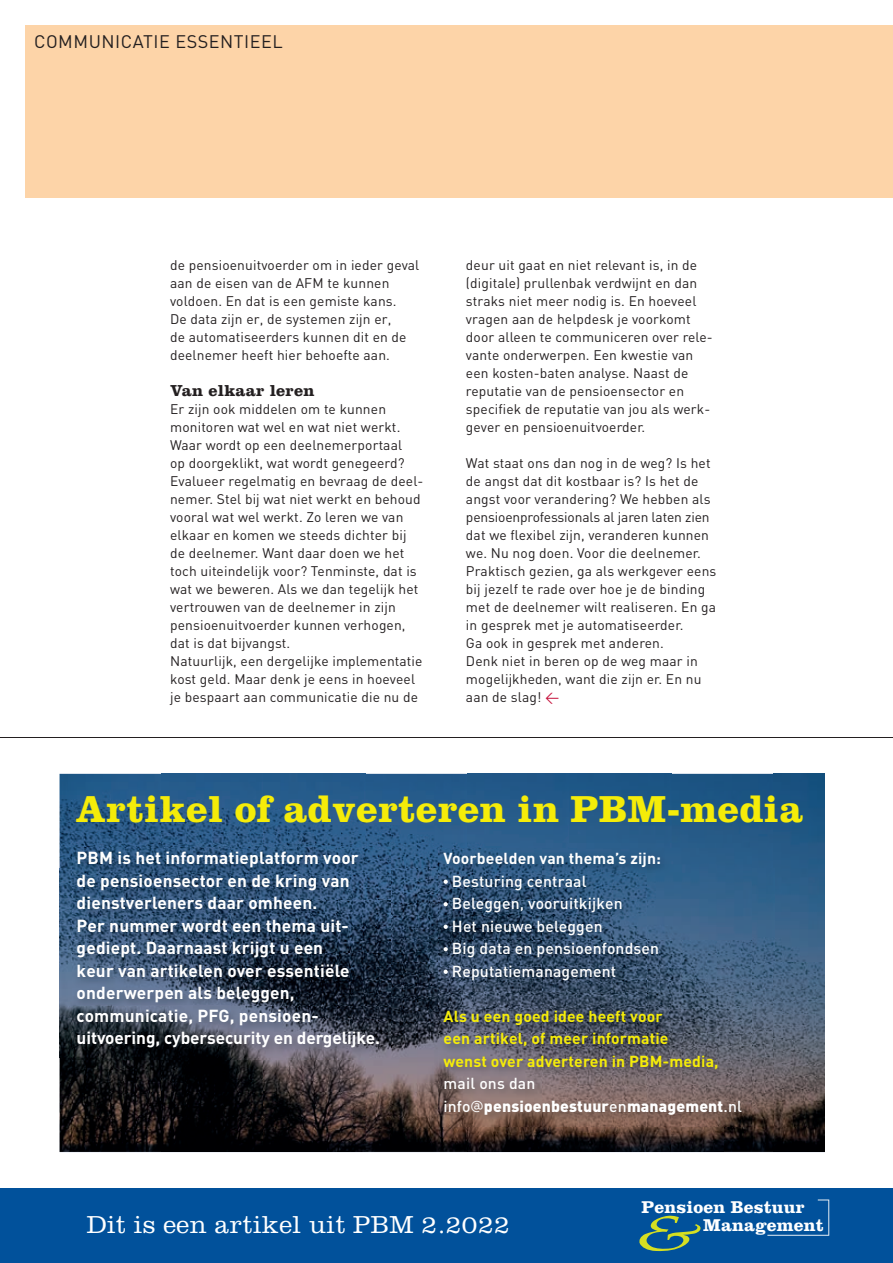
<style>
.page{position:relative;width:893px;height:1263px;background:#fff}
.page>*{position:absolute;margin:0;border:0;box-sizing:border-box;transform-origin:0 0}
.t1{font:700 39px "Clarendon";letter-spacing:.01em;color:#f5ec09}
.t2{font:300 25.5px "Clarendon";letter-spacing:.02em;color:#fff}
.t3{font:18px "DIN";letter-spacing:.03em;color:#231f20}
.t4{font:700 17.7px "Clarendon";letter-spacing:.01em;color:#fff}
.t5{font:700 17.25px/22.5px "DIN";letter-spacing:.01em;color:#fff}
.t6{font:700 16.5px "Clarendon";letter-spacing:.01em;color:#231f20}
.t7{font:500 15.75px/22.5px "DIN";letter-spacing:.01em;color:#fff}
.t8{font:700 15.75px/22.5px "DIN";letter-spacing:.01em;color:#f5ec09}
.t9{font:900 15.75px/22.5px "DIN";letter-spacing:.01em;color:#fff}
.t10{font:700 15.75px "DIN";letter-spacing:.01em;color:#fff}
.t11{font:13.8px/18px "DIN";letter-spacing:.01em;color:#231f20}
.s1{font-family:"DIN Regular Alternate";color:#c40c37}
.s2{font-weight:500}
.s3{font-family:"Interstate";font-weight:400}
</style>
<div class="page">
<div style="left:0;top:1188px;width:893px;height:75px;background:#01519b"></div>
<svg style="left:767px;top:1199px;width:62px;height:37px"></svg>
<svg style="left:639px;top:1215px;width:62px;height:36px"></svg>
<div style="left:26px;top:26px;width:867px;height:172px;background:#fdd4a8"></div>
<img style="left:60px;top:774px;width:101px;height:94px">
<img style="left:161px;top:774px;width:205px;height:73px">
<img style="left:366px;top:774px;width:102px;height:94px">
<img style="left:468px;top:774px;width:204px;height:74px">
<img style="left:672px;top:774px;width:102px;height:94px">
<img style="left:774px;top:774px;width:51px;height:378px">
<img style="left:60px;top:868px;width:12px;height:189px">
<img style="left:390px;top:868px;width:49px;height:189px">
<img style="left:752px;top:868px;width:22px;height:189px">
<img style="left:60px;top:1057px;width:101px;height:95px">
<img style="left:161px;top:1059px;width:205px;height:93px">
<img style="left:366px;top:1057px;width:102px;height:95px">
<img style="left:723px;top:1057px;width:51px;height:95px">
<img style="left:468px;top:1126px;width:255px;height:26px">
<img style="left:72px;top:847px;width:318px;height:212px">
<img style="left:439px;top:848px;width:313px;height:278px">
<svg style="left:444px;top:880px;width:4px;height:4px"></svg>
<svg style="left:444px;top:902px;width:4px;height:4px"></svg>
<svg style="left:444px;top:925px;width:4px;height:4px"></svg>
<svg style="left:444px;top:947px;width:4px;height:4px"></svg>
<svg style="left:444px;top:970px;width:4px;height:4px"></svg>
<hr style="left:0;top:737px;width:893px;height:1px;background:#231f20">
<h3 class="t3" style="left:34px;top:31px;width:250px">COMMUNICATIE ESSENTIEEL</h3>
<p class="t11" style="left:170px;top:256px;width:251px">de pensioenuitvoerder om in ieder geval aan de eisen van de AFM te kunnen voldoen. En dat is een gemiste kans.<br>De data zijn er, de systemen zijn er,<br>de automatiseerders kunnen dit en de deelnemer heeft hier behoefte aan.</p>
<p class="t6" style="left:170px;top:380px;width:146px">Van elkaar leren</p>
<p class="t11" style="left:170px;top:400px;width:255px">Er zijn ook middelen om te kunnen monitoren wat wel en wat niet werkt.<br>Waar wordt op een deelnemerportaal<br>op doorgeklikt, wat wordt genegeerd?<br>Evalueer regelmatig en bevraag de deel&shy;nemer. Stel bij wat niet werkt en behoud vooral wat wel werkt. Zo leren we van elkaar en komen we steeds dichter bij de deelnemer. Want daar doen we het toch uiteindelijk voor? Tenminste, dat is wat we beweren. Als we dan tegelijk het vertrouwen van de deelnemer in zijn pensioenuitvoerder kunnen verhogen, dat is dat bijvangst.<br>Natuurlijk, een dergelijke implementatie kost geld. Maar denk je eens in hoeveel je bespaart aan communicatie die nu de</p>
<p class="t11" style="left:466px;top:256px;width:248px">deur uit gaat en niet relevant is, in de (digitale) prullenbak verdwijnt en dan straks niet meer nodig is. En hoeveel vragen aan de helpdesk je voorkomt door alleen te communiceren over rele&shy;vante onderwerpen. Een kwestie van een kosten-baten analyse. Naast de reputatie van de pensioensector en specifiek de reputatie van jou als werk&shy;gever en pensioenuitvoerder.</p>
<p class="t11" style="left:466px;top:454px;width:252px">Wat staat ons dan nog in de weg? Is het de angst dat dit kostbaar is? Is het de angst voor verandering? We hebben als pensioenprofessionals al jaren laten zien dat we flexibel zijn, veranderen kunnen we. Nu nog doen. Voor die deelnemer.<br>Praktisch gezien, ga als werkgever eens bij jezelf te rade over hoe je de binding met de deelnemer wilt realiseren. En ga in gesprek met je automatiseerder.<br>Ga ook in gesprek met anderen.<br>Denk niet in beren op de weg maar in mogelijkheden, want die zijn er. En nu aan de slag! <span class="s1">&lt;</span></p>
<h1 class="t1" style="left:76px;top:785px;width:729px">Artikel of adverteren in PBM-media</h1>
<p class="t5" style="left:77px;top:846px;width:305px">PBM is het informatieplatform voor de pensioensector en de kring van dienstverleners daar omheen.<br>Per nummer wordt een thema uit&shy;gediept. Daarnaast krijgt u een<br>keur van artikelen over essentiële onderwerpen als beleggen, communicatie, PFG, pensioen&shy;uitvoering, cybersecurity en dergelijke.</p>
<p class="t10" style="left:444px;top:848px;width:219px">Voorbeelden van thema’s zijn:</p>
<p class="t7" style="left:452px;top:869px;width:209px">Besturing centraal<br>Beleggen, vooruitkijken<br>Het nieuwe beleggen<br>Big data en pensioenfondsen<br>Reputatiemanagement</p>
<p class="t8" style="left:444px;top:1004px;width:277px">Als u een goed idee heeft voor<br>een artikel, of meer informatie<br>wenst over adverteren in PBM-media,</p>
<p class="t9" style="left:444px;top:1072px;width:300px"><span class="s2">mail ons dan info</span><span class="s3">@</span>pensioenbestuur<span class="s2">en</span>management<span class="s2">.nl</span></p>
<p class="t4" style="left:641px;top:1196px;width:165px">Pensioen Bestuur</p>
<h2 class="t2" style="left:87px;top:1210px;width:424px">Dit is een artikel uit PBM 2.2022</h2>
<p class="t4" style="left:703px;top:1215px;width:122px">Management</p>
</div>
